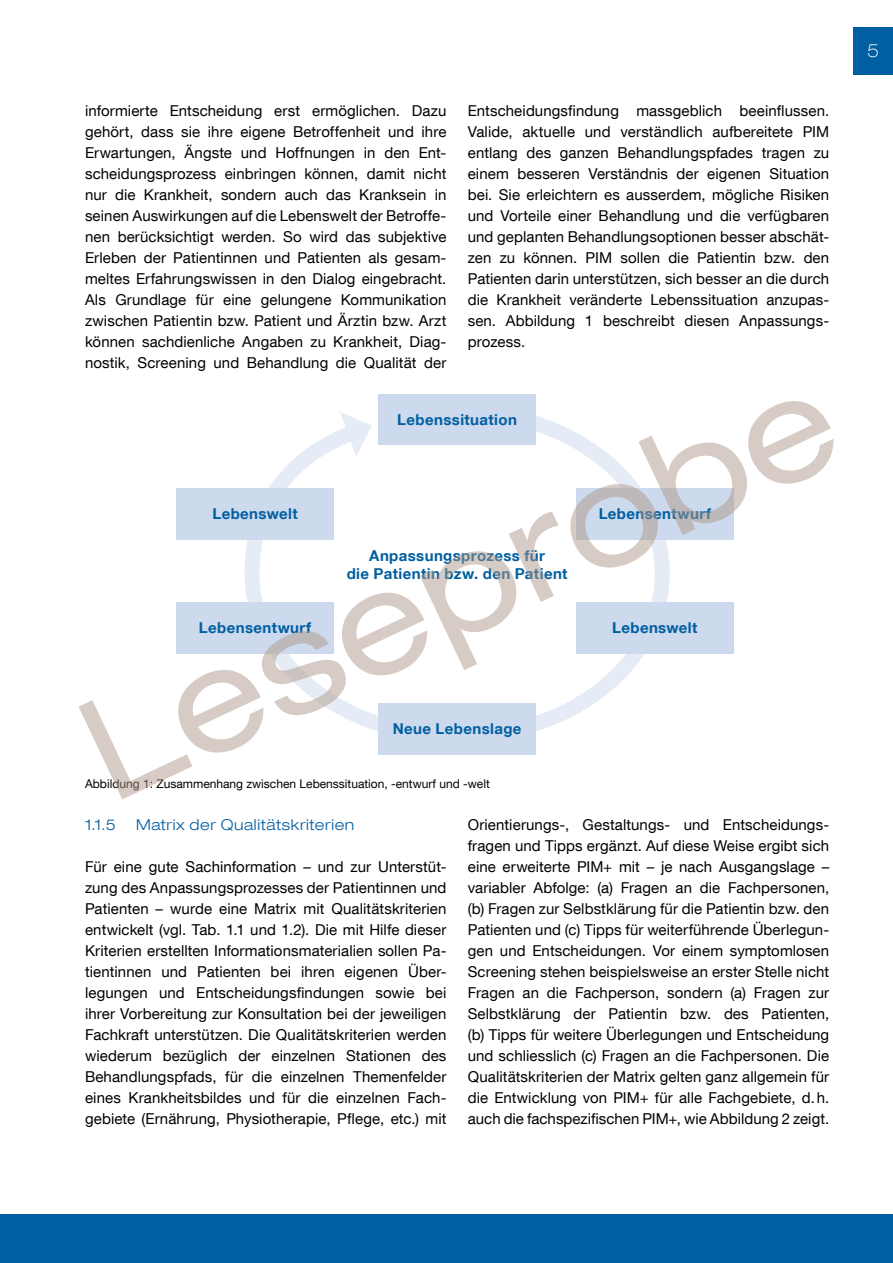
<style>
.page{position:relative;width:893px;height:1263px;background:#fff}
.page>*{position:absolute;margin:0;border:0;box-sizing:border-box;transform-origin:0 0}
.t1{font:100 expanded 18px "Helvetica Neue LT Com";color:#fff}
.t2{font:15px/21px "Helvetica Neue LT Com";letter-spacing:.005em;color:#000;text-align:justify}
.t3{font:700 15px/18px "Helvetica Neue LT Com";letter-spacing:.025em;color:#005fa1;text-align:center}
.t4{font:300 expanded 15px "Helvetica Neue LT Com";letter-spacing:.04em;color:#005fa1}
.t5{font:12px "Helvetica Neue LT Com";color:#000}
</style>
<div class="page">
<div style="left:853px;top:27px;width:40px;height:47px;background:#005fa1"></div>
<div style="left:0;top:1214px;width:893px;height:49px;background:#005fa1"></div>
<div style="left:378px;top:394px;width:158px;height:51px;background:#cdd9ed"></div>
<svg style="left:79px;top:401px;width:755px;height:398px"></svg>
<p class="t2" style="left:85px;top:100px;width:363px">informierte Entscheidung erst ermöglichen. Dazu gehört, dass sie ihre eigene Betroffenheit und ihre Erwartungen, Ängste und Hoffnungen in den Ent&shy;scheidungsprozess einbringen können, damit nicht nur die Krankheit, sondern auch das Kranksein in seinen Auswirkungen auf die Lebenswelt der Betroffe&shy;nen berücksichtigt werden. So wird das subjektive Erleben der Patientinnen und Patienten als gesam&shy;meltes Erfahrungswissen in den Dialog eingebracht.<br>Als Grundlage für eine gelungene Kommunikation zwischen Patientin bzw. Patient und Ärztin bzw. Arzt können sachdienliche Angaben zu Krankheit, Diag&shy;nostik, Screening und Behandlung die Qualität der</p>
<p class="t2" style="left:468px;top:100px;width:363px">Entscheidungsfindung massgeblich beeinflussen.<br>Valide, aktuelle und verständlich aufbereitete PIM entlang des ganzen Behandlungspfades tragen zu einem besseren Verständnis der eigenen Situation bei. Sie erleichtern es ausserdem, mögliche Risiken und Vorteile einer Behandlung und die verfügbaren und geplanten Behandlungsoptionen besser abschät&shy;zen zu können. PIM sollen die Patientin bzw. den Patienten darin unterstützen, sich besser an die durch die Krankheit veränderte Lebenssituation anzupas&shy;sen. Abbildung 1 beschreibt diesen Anpassungs&shy;prozess.</p>
<p class="t3" style="left:213px;top:504px;width:87px">Lebenswelt</p>
<p class="t3" style="left:397px;top:410px;width:121px">Lebenssituation</p>
<p class="t3" style="left:347px;top:546px;width:222px">Anpassungsprozess für<br>die Patientin bzw. den Patient</p>
<p class="t3" style="left:599px;top:504px;width:114px">Lebensentwurf</p>
<p class="t3" style="left:199px;top:618px;width:114px">Lebensentwurf</p>
<p class="t3" style="left:612px;top:618px;width:87px">Lebenswelt</p>
<p class="t3" style="left:393px;top:720px;width:130px">Neue Lebenslage</p>
<p class="t5" style="left:85px;top:776px;width:406px">Abbildung 1: Zusammenhang zwischen Lebenssituation, -entwurf und -welt</p>
<p class="t4" style="left:85px;top:815px;width:32px">1.1.5</p>
<p class="t4" style="left:136px;top:815px;width:220px">Matrix der Qualitätskriterien</p>
<p class="t2" style="left:85px;top:856px;width:363px">Für eine gute Sachinformation – und zur Unterstüt&shy;zung des Anpassungsprozesses der Patientinnen und Patienten – wurde eine Matrix mit Qualitätskriterien entwickelt (vgl. Tab. 1.1 und 1.2). Die mit Hilfe dieser Kriterien erstellten Informationsmaterialien sollen Pa&shy;tientinnen und Patienten bei ihren eigenen Über&shy;legungen und Entscheidungsfindungen sowie bei ihrer Vorbereitung zur Konsultation bei der jeweiligen Fachkraft unterstützen. Die Qualitätskriterien werden wiederum bezüglich der einzelnen Stationen des Behandlungspfads, für die einzelnen Themenfelder eines Krankheitsbildes und für die einzelnen Fach&shy;gebiete (Ernährung, Physiotherapie, Pflege, etc.) mit</p>
<p class="t2" style="left:468px;top:814px;width:363px">Orientierungs-, Gestaltungs- und Entscheidungs&shy;fragen und Tipps ergänzt. Auf diese Weise ergibt sich eine erweiterte PIM+ mit – je nach Ausgangslage – variabler Abfolge: (a) Fragen an die Fachpersonen, (b) Fragen zur Selbstklärung für die Patientin bzw. den Patienten und (c) Tipps für weiterführende Überlegun&shy;gen und Entscheidungen. Vor einem symptomlosen Screening stehen beispielsweise an erster Stelle nicht Fragen an die Fachperson, sondern (a) Fragen zur Selbstklärung der Patientin bzw. des Patienten, (b) Tipps für weitere Überlegungen und Entscheidung und schliesslich (c) Fragen an die Fachpersonen. Die Qualitätskriterien der Matrix gelten ganz allgemein für die Entwicklung von PIM+ für alle Fachgebiete, d.h. auch die fachspezifischen PIM+, wie Abbildung 2 zeigt.</p>
<p class="t1" style="left:867px;top:40px;width:13px">5</p>
</div>
